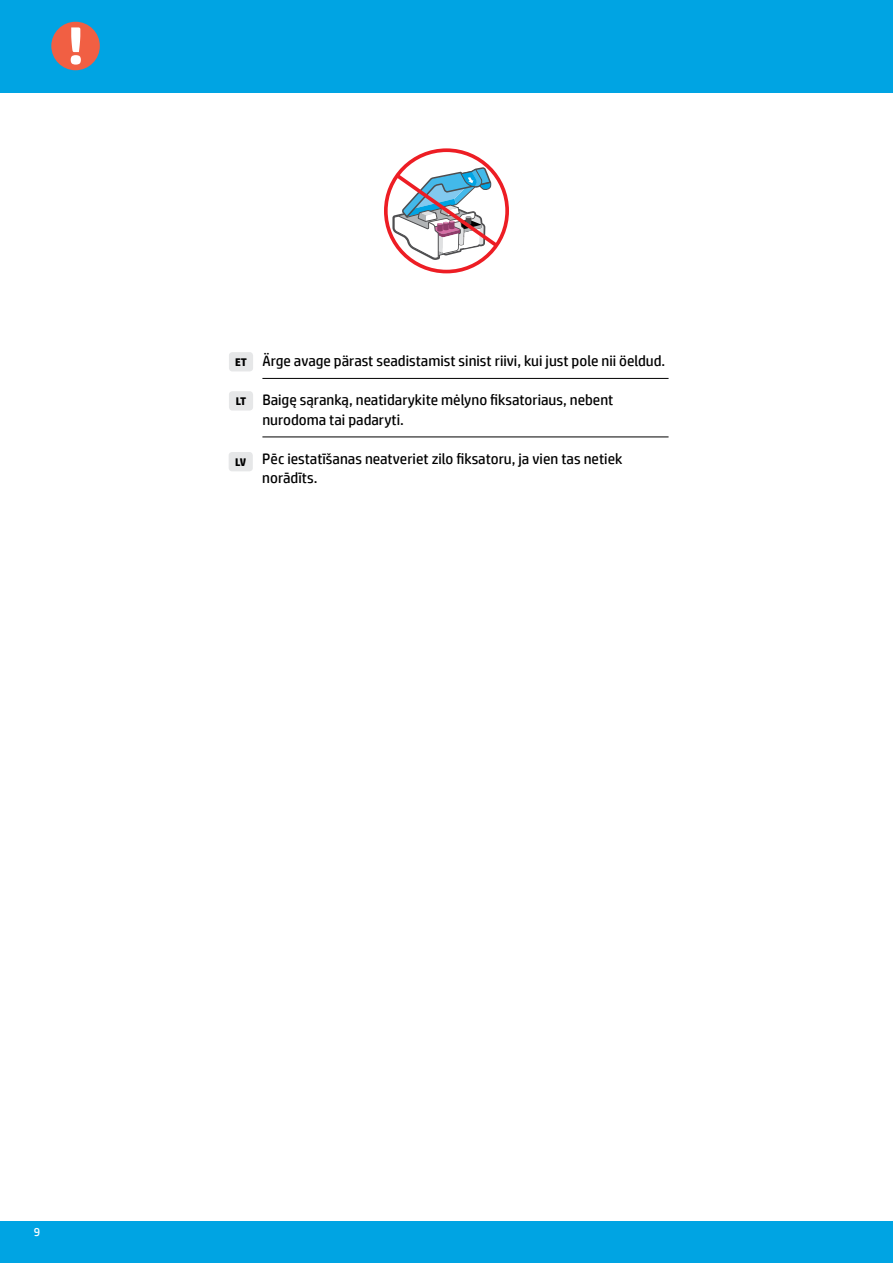
<style>
.page{position:relative;width:893px;height:1263px;background:#fff}
.page>*{position:absolute;margin:0;border:0;box-sizing:border-box;transform-origin:0 0}
.t1{font:15px/19.5px "HP Simplified";color:#000}
.t2{font:12px "HP Simplified";color:#fff}
.t3{font:700 11.1px "HP Simplified";color:#000}
</style>
<div class="page">
<div style="left:0;top:1222px;width:893px;height:41px;background:#00a4e3"></div>
<div style="left:0;top:0;width:893px;height:92px;background:#00a4e3"></div>
<div style="left:51px;top:22px;width:49px;height:48px;background:#f15f43;border-radius:50%"></div>
<svg style="left:71px;top:27px;width:10px;height:38px"></svg>
<div style="left:384px;top:148px;width:125px;height:125px;border:4px solid #ed1d24;border-radius:50%"></div>
<svg style="left:392px;top:166px;width:110px;height:94px"></svg>
<hr style="left:262px;top:378px;width:407px;height:1px;background:#000">
<hr style="left:262px;top:437px;width:407px;height:1px;background:#000">
<div style="left:229px;top:352px;width:24px;height:19px;background:#e6e7e8;border-radius:3px"></div>
<div style="left:229px;top:391px;width:24px;height:20px;background:#e6e7e8;border-radius:3px"></div>
<div style="left:229px;top:452px;width:24px;height:19px;background:#e6e7e8;border-radius:3px"></div>
<p class="t3" style="left:235px;top:355px;width:13px">ET</p>
<p class="t3" style="left:236px;top:394px;width:12px">LT</p>
<p class="t3" style="left:235px;top:455px;width:13px">LV</p>
<p class="t1" style="left:262px;top:351px;width:404px">Ärge avage pärast seadistamist sinist riivi, kui just pole nii öeldud.</p>
<p class="t1" style="left:262px;top:390px;width:353px">Baigę sąranką, neatidarykite mėlyno fiksatoriaus, nebent nurodoma tai padaryti.</p>
<p class="t1" style="left:262px;top:448px;width:362px">Pēc iestatīšanas neatveriet zilo fiksatoru, ja vien tas netiek norādīts.</p>
<p class="t2" style="left:34px;top:1224px;width:8px">9</p>
</div>
